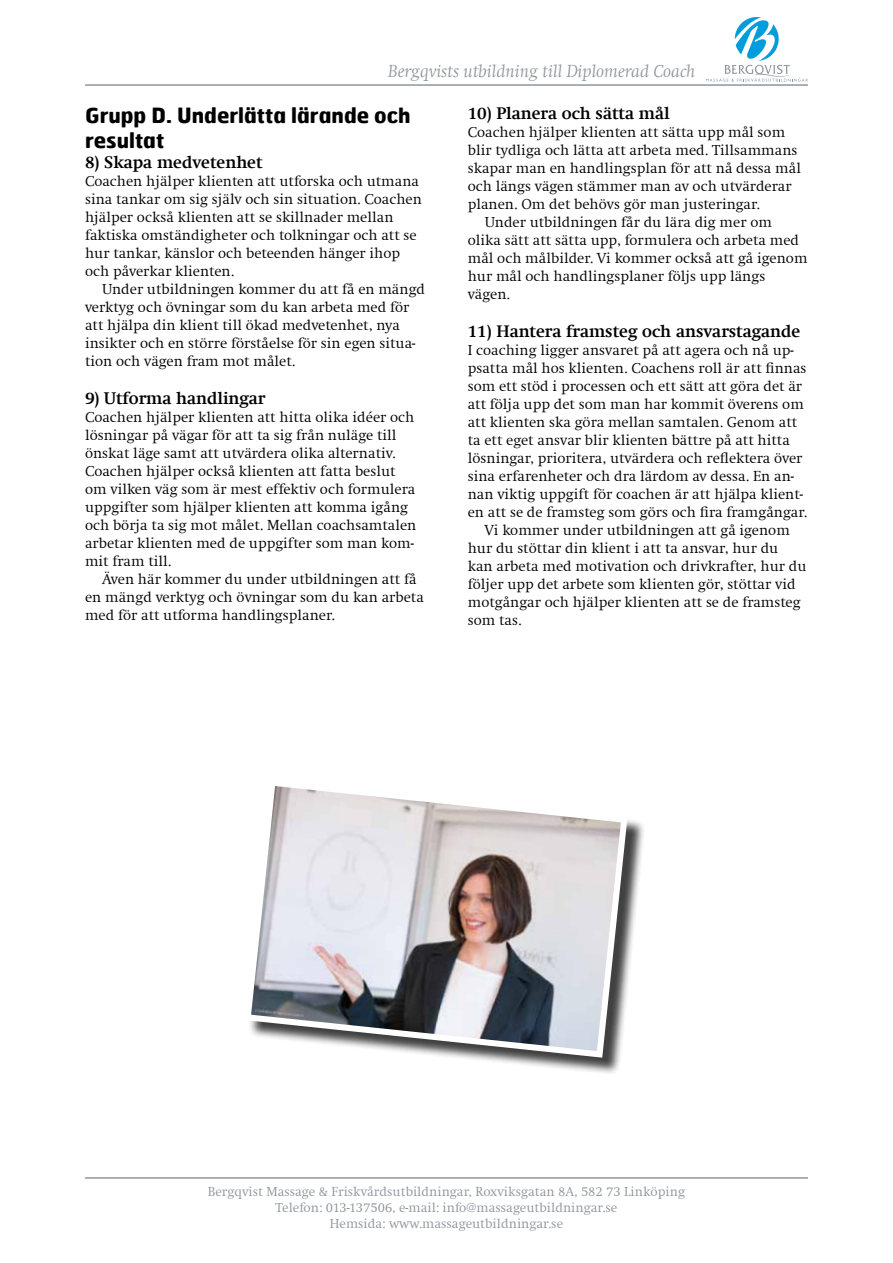
<style>
.page{position:relative;width:893px;height:1263px;background:#fff}
.page>*{position:absolute;margin:0;border:0;box-sizing:border-box;transform-origin:0 0}
.t1{font:700 21px/25.2px "Hermes";color:#000}
.t2{font:italic 300 18px "Swift";color:#8f979d}
.t3{font:700 16.5px "Swift";color:#000}
.t4{font:300 15px/18px "Swift";color:#000}
.t5{font:300 13.5px/16.2px "Swift";color:#8f979d;text-align:center}
</style>
<div class="page">
<hr style="left:85px;top:84px;width:723px;height:2px;background:#8f979d">
<svg style="left:706px;top:17px;width:102px;height:65px"></svg>
<hr style="left:85px;top:1177px;width:723px;height:2px;background:#8f979d">
<div style="left:247px;top:782px;width:399px;height:293px;background:#000;opacity:.75"></div>
<svg style="left:247px;top:782px;width:384px;height:279px"></svg>
<p class="t2" style="left:388px;top:62px;width:308px">Bergqvists utbildning till Diplomerad Coach</p>
<h1 class="t1" style="left:85px;top:102px;width:327px">Grupp D. Underlätta lärande och resultat</h1>
<p class="t3" style="left:85px;top:153px;width:179px">8) Skapa medvetenhet</p>
<p class="t4" style="left:85px;top:172px;width:338px">Coachen hjälper klienten att utforska och utmana sina tankar om sig själv och sin situation. Coachen hjälper också klienten att se skillnader mellan faktiska omständigheter och tolkningar och att se hur tankar, känslor och beteenden hänger ihop och påverkar klienten.</p>
<p class="t4" style="left:85px;top:280px;width:342px;text-indent:17px">Under utbildningen kommer du att få en mängd verktyg och övningar som du kan arbeta med för att hjälpa din klient till ökad medvetenhet, nya insikter och en större förståelse för sin egen situa&shy;tion och vägen fram mot målet.</p>
<p class="t3" style="left:85px;top:388px;width:182px">9) Utforma handlingar</p>
<p class="t4" style="left:85px;top:408px;width:333px">Coachen hjälper klienten att hitta olika idéer och lösningar på vägar för att ta sig från nuläge till önskat läge samt att utvärdera olika alternativ.<br>Coachen hjälper också klienten att fatta beslut om vilken väg som är mest effektiv och formulera uppgifter som hjälper klienten att komma igång och börja ta sig mot målet. Mellan coachsamtalen arbetar klienten med de uppgifter som man kom&shy;mit fram till.</p>
<p class="t4" style="left:85px;top:570px;width:340px;text-indent:17px">Även här kommer du under utbildningen att få en mängd verktyg och övningar som du kan arbeta med för att utforma handlingsplaner.</p>
<p class="t3" style="left:468px;top:103px;width:203px">10) Planera och sätta mål</p>
<p class="t4" style="left:468px;top:123px;width:319px">Coachen hjälper klienten att sätta upp mål som</p>
<p class="t4" style="left:468px;top:141px;width:331px">blir tydliga och lätta att arbeta med. Tillsammans</p>
<p class="t4" style="left:468px;top:159px;width:335px">skapar man en handlingsplan för att nå dessa mål</p>
<p class="t4" style="left:468px;top:177px;width:325px">och längs vägen stämmer man av och utvärderar</p>
<p class="t4" style="left:468px;top:195px;width:294px">planen. Om det behövs gör man justeringar.</p>
<p class="t4" style="left:485px;top:213px;width:289px">Under utbildningen får du lära dig mer om</p>
<p class="t4" style="left:468px;top:231px;width:333px">olika sätt att sätta upp, formulera och arbeta med</p>
<p class="t4" style="left:468px;top:249px;width:341px">mål och målbilder. Vi kommer också att gå igenom</p>
<p class="t4" style="left:468px;top:267px;width:299px">hur mål och handlingsplaner följs upp längs</p>
<p class="t4" style="left:468px;top:285px;width:44px">vägen.</p>
<p class="t3" style="left:468px;top:321px;width:334px">11) Hantera framsteg och ansvarstagande</p>
<p class="t4" style="left:468px;top:341px;width:327px">I coaching ligger ansvaret på att agera och nå up-</p>
<p class="t4" style="left:468px;top:359px;width:340px">psatta mål hos klienten. Coachens roll är att finnas</p>
<p class="t4" style="left:468px;top:377px;width:336px">som ett stöd i processen och ett sätt att göra det är</p>
<p class="t4" style="left:468px;top:395px;width:338px">att följa upp det som man har kommit överens om</p>
<p class="t4" style="left:468px;top:413px;width:331px">att klienten ska göra mellan samtalen. Genom att</p>
<p class="t4" style="left:468px;top:431px;width:324px">ta ett eget ansvar blir klienten bättre på att hitta</p>
<p class="t4" style="left:468px;top:449px;width:336px">lösningar, prioritera, utvärdera och reflektera över</p>
<p class="t4" style="left:468px;top:467px;width:328px">sina erfarenheter och dra lärdom av dessa. En an-</p>
<p class="t4" style="left:468px;top:485px;width:337px">nan viktig uppgift för coachen är att hjälpa klient-</p>
<p class="t4" style="left:468px;top:503px;width:341px">en att se de framsteg som görs och fira framgångar.</p>
<p class="t4" style="left:485px;top:521px;width:307px">Vi kommer under utbildningen att gå igenom</p>
<p class="t4" style="left:468px;top:539px;width:312px">hur du stöttar din klient i att ta ansvar, hur du</p>
<p class="t4" style="left:468px;top:557px;width:340px">kan arbeta med motivation och drivkrafter, hur du</p>
<p class="t4" style="left:468px;top:575px;width:329px">följer upp det arbete som klienten gör, stöttar vid</p>
<p class="t4" style="left:468px;top:593px;width:334px">motgångar och hjälper klienten att se de framsteg</p>
<p class="t4" style="left:468px;top:611px;width:55px">som tas.</p>
<p class="t5" style="left:208px;top:1183px;width:479px">Bergqvist Massage &amp; Friskvårdsutbildningar, Roxviksgatan 8A, 582 73 Linköping<br>Telefon: 013-137506, e-mail: info@massageutbildningar.se<br>Hemsida: www.massageutbildningar.se</p>
</div>
